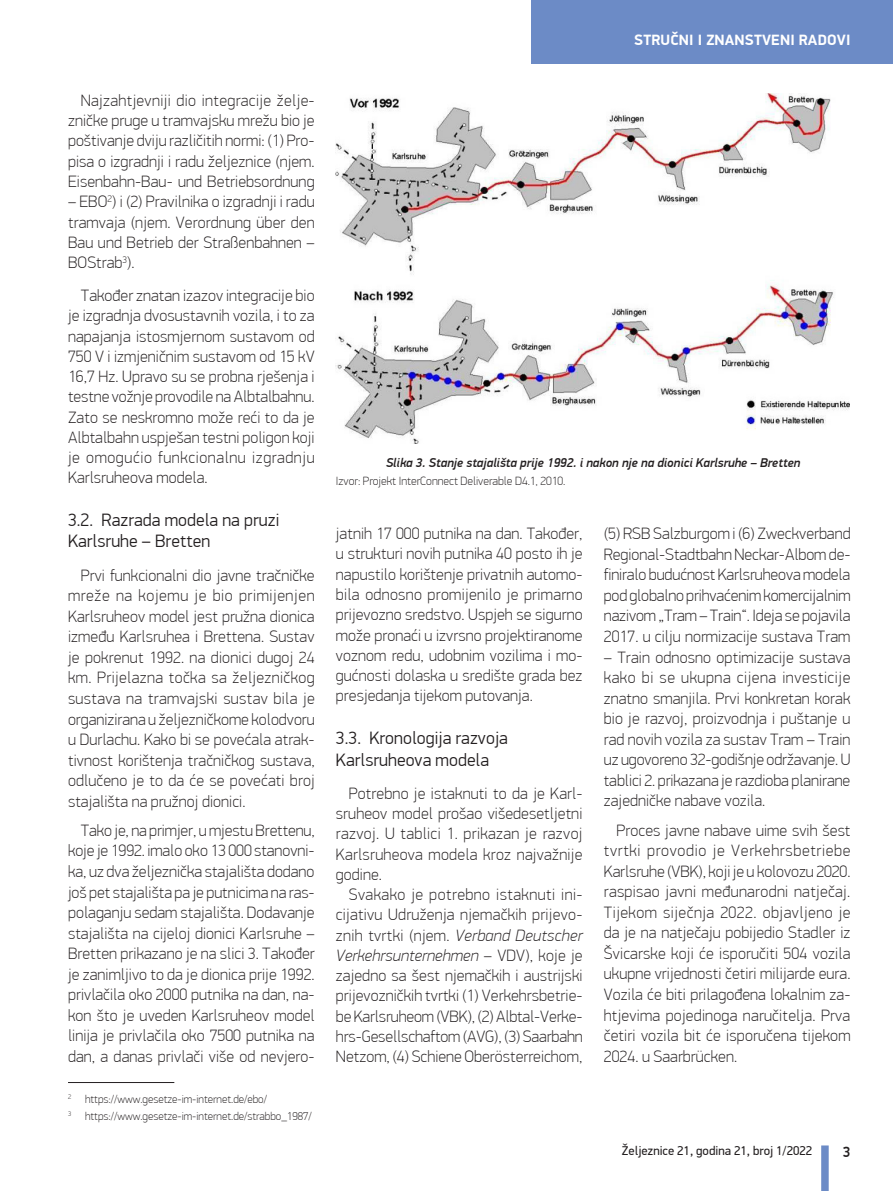
<style>
.page{position:relative;width:893px;height:1191px;background:#fff}
.page>*{position:absolute;margin:0;border:0;box-sizing:border-box;transform-origin:0 0}
._0_0_0_0{font:300 18px/21.6px "PF Din Display Pro";letter-spacing:.005em;color:#231f20}
.OSNOVNO_novo{font:100 16.5px/20.5px "PF Din Display Pro";letter-spacing:.005em;color:#231f20;text-align:justify}
.t1{font:700 15px "PF Din Display Pro";letter-spacing:.01em;color:#fff}
.t2{font:500 15px "PF Din Display Pro";color:#231f20}
.slike{font:italic 500 12.75px "PF Din Display Pro";color:#231f20}
.t3{font:12.75px "PF Din Display Pro";color:#231f20}
.IZVOR{font:100 12px "PF Din Display Pro";color:#231f20}
.fusnota{font:100 11.4px "PF Din Display Pro";color:#231f20}
.s1{font-style:italic}
</style>
<div class="page">
<div style="left:821px;top:1145px;width:8px;height:46px;background:#6c8bc6"></div>
<hr style="left:68px;top:1082px;width:106px;height:1px;background:#231f20">
<img style="left:336px;top:94px;width:513px;height:350px">
<div style="left:531px;top:0;width:362px;height:64px;background:#6c8bc6"></div>
<p class="OSNOVNO_novo" style="left:68px;top:90px;width:248px;text-indent:13px">Najzahtjevniji dio integracije želje&shy;zničke pruge u tramvajsku mrežu bio je poštivanje dviju različitih normi: (1) Pro&shy;pisa o izgradnji i radu željeznice (njem.<br>Eisenbahn-Bau- und Betriebsordnung</p>
<p class="OSNOVNO_novo" style="left:68px;top:191px;width:248px">– EBO<sup>2</sup>) i (2) Pravilnika o izgradnji i radu tramvaja (njem. Verordnung über den Bau und Betrieb der Straßenbahnen – BOStrab<sup>3</sup>).</p>
<p class="OSNOVNO_novo" style="left:68px;top:285px;width:248px;text-indent:13px">Također znatan izazov integracije bio je izgradnja dvosustavnih vozila, i to za napajanja istosmjernom sustavom od 750 V i izmjeničnim sustavom od 15 kV 16,7 Hz. Upravo su se probna rješenja i testne vožnje provodile na Albtalbahnu.<br>Zato se neskromno može reći to da je Albtalbahn uspješan testni poligon koji je omogućio funkcionalnu izgradnju Karlsruheova modela.</p>
<p class="_0_0_0_0" style="left:68px;top:509px;width:213px">3.2. Razrada modela na pruzi<br>Karlsruhe – Bretten</p>
<p class="OSNOVNO_novo" style="left:68px;top:565px;width:248px;text-indent:13px">Prvi funkcionalni dio javne tračničke mreže na kojemu je bio primijenjen Karlsruheov model jest pružna dionica između Karlsruhea i Brettena. Sustav je pokrenut 1992. na dionici dugoj 24 km. Prijelazna točka sa željezničkog sustava na tramvajski sustav bila je organizirana u željezničkome kolodvoru u Durlachu. Kako bi se povećala atrak&shy;tivnost korištenja tračničkog sustava, odlučeno je to da će se povećati broj stajališta na pružnoj dionici.</p>
<p class="OSNOVNO_novo" style="left:68px;top:820px;width:248px;text-indent:13px">Tako je, na primjer, u mjestu Brettenu, koje je 1992. imalo oko 13 000 stanovni&shy;ka, uz dva željeznička stajališta dodano još pet stajališta pa je putnicima na ras&shy;polaganju sedam stajališta. Dodavanje stajališta na cijeloj dionici Karlsruhe – Bretten prikazano je na slici 3. Također je zanimljivo to da je dionica prije 1992. privlačila oko 2000 putnika na dan, na&shy;kon što je uveden Karlsruheov model linija je privlačila oko 7500 putnika na dan, a danas privlači više od nevjero-</p>
<p class="fusnota" style="left:68px;top:1092px;width:200px"><sup>2</sup> https://www.gesetze-im-internet.de/ebo/</p>
<p class="fusnota" style="left:68px;top:1109px;width:245px"><sup>3</sup> https://www.gesetze-im-internet.de/strabbo_1987/</p>
<p class="t1" style="left:634px;top:31px;width:218px">STRUČNI I ZNANSTVENI RADOVI</p>
<p class="slike" style="left:386px;top:455px;width:416px">Slika 3. Stanje stajališta prije 1992. i nakon nje na dionici Karlsruhe – Bretten</p>
<p class="IZVOR" style="left:336px;top:474px;width:231px">Izvor: Projekt InterConnect Deliverable D4.1, 2010.</p>
<p class="OSNOVNO_novo" style="left:336px;top:523px;width:248px">jatnih 17 000 putnika na dan. Također, u strukturi novih putnika 40 posto ih je napustilo korištenje privatnih automo&shy;bila odnosno promijenilo je primarno prijevozno sredstvo. Uspjeh se sigurno može pronaći u izvrsno projektiranome voznom redu, udobnim vozilima i mo&shy;gućnosti dolaska u središte grada bez presjedanja tijekom putovanja.</p>
<p class="_0_0_0_0" style="left:336px;top:727px;width:173px">3.3. Kronologija razvoja<br>Karlsruheova modela</p>
<p class="OSNOVNO_novo" style="left:336px;top:783px;width:248px;text-indent:13px">Potrebno je istaknuti to da je Karl&shy;sruheov model prošao višedesetljetni razvoj. U tablici 1. prikazan je razvoj Karlsruheova modela kroz najvažnije godine.</p>
<p class="OSNOVNO_novo" style="left:336px;top:884px;width:248px;text-indent:13px">Svakako je potrebno istaknuti ini&shy;cijativu Udruženja njemačkih prijevo&shy;znih tvrtki (njem. <span class="s1">Verband Deutscher Verkehrsunternehmen</span> – VDV), koje je zajedno sa šest njemačkih i austrijski prijevozničkih tvrtki (1) Verkehrsbetrie&shy;be Karlsruheom (VBK), (2) Albtal-Verke&shy;hrs-Gesellschaftom (AVG), (3) Saarbahn Netzom, (4) Schiene Oberösterreichom,</p>
<p class="OSNOVNO_novo" style="left:604px;top:523px;width:248px">(5) RSB Salzburgom i (6) Zweckverband Regional-Stadtbahn Neckar-Albom de&shy;finiralo budućnost Karlsruheova modela pod globalno prihvaćenim komercijalnim nazivom „Tram – Train“. Ideja se pojavila 2017. u cilju normizacije sustava Tram</p>
<p class="OSNOVNO_novo" style="left:604px;top:647px;width:248px">– Train odnosno optimizacije sustava kako bi se ukupna cijena investicije znatno smanjila. Prvi konkretan korak bio je razvoj, proizvodnja i puštanje u rad novih vozila za sustav Tram – Train uz ugovoreno 32-godišnje održavanje. U tablici 2. prikazana je razdioba planirane zajedničke nabave vozila.</p>
<p class="OSNOVNO_novo" style="left:604px;top:819px;width:248px;text-indent:13px">Proces javne nabave uime svih šest tvrtki provodio je Verkehrsbetriebe Karlsruhe (VBK), koji je u kolovozu 2020. raspisao javni međunarodni natječaj.<br>Tijekom siječnja 2022. objavljeno je da je na natječaju pobijedio Stadler iz Švicarske koji će isporučiti 504 vozila ukupne vrijednosti četiri milijarde eura.<br>Vozila će biti prilagođena lokalnim za&shy;htjevima pojedinoga naručitelja. Prva četiri vozila bit će isporučena tijekom 2024. u Saarbrücken.</p>
<p class="t3" style="left:622px;top:1143px;width:192px">Željeznice 21, godina 21, broj 1/2022</p>
<p class="t2" style="left:843px;top:1142px;width:9px">3</p>
</div>
